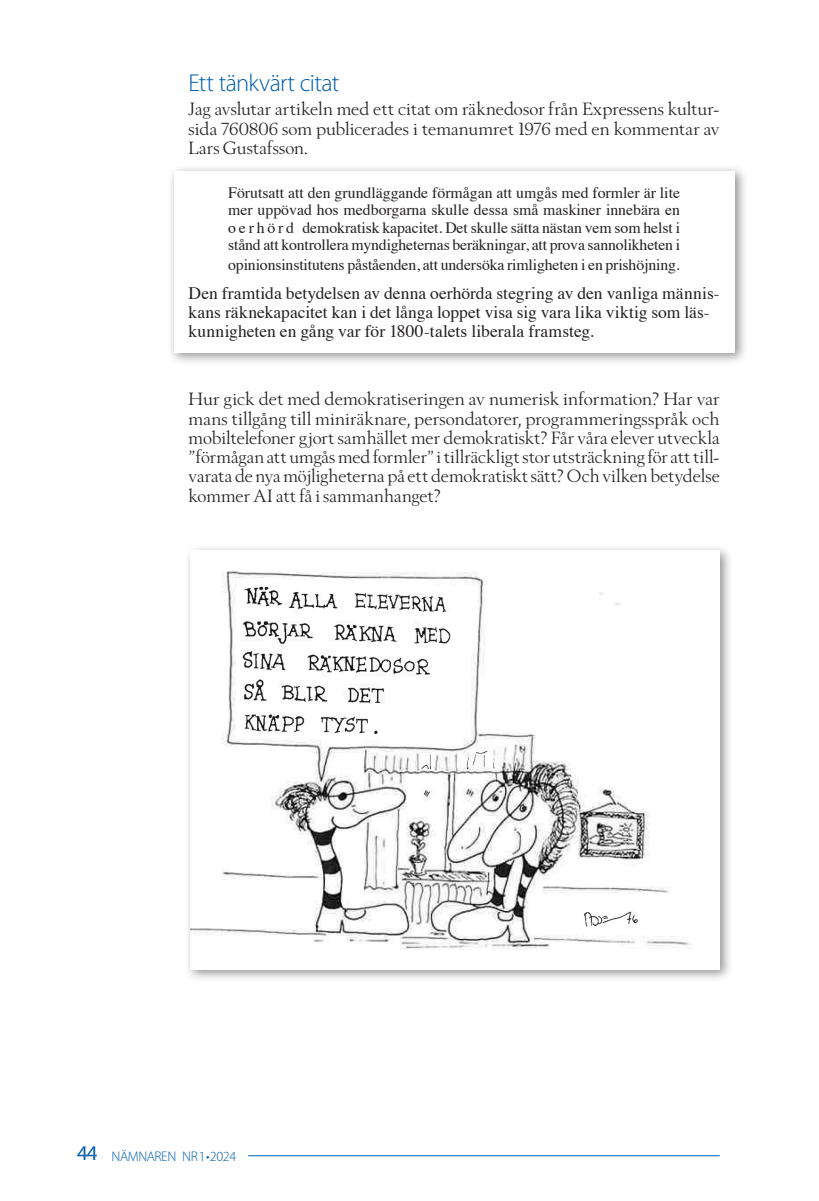
<style>
.page{position:relative;width:819px;height:1201px;background:#fff}
.page>*{position:absolute;margin:0;border:0;box-sizing:border-box;transform-origin:0 0}
.t1{font:300 24.5px "Myriad Pro";letter-spacing:-.025em;color:#015dad}
.t2{font:17.5px/19.2px "Berling Nova Display Pro";letter-spacing:.005em;color:#231f20;text-align:justify}
.t3{font:17.5px/19.2px "Times";letter-spacing:.005em;color:#231f20}
.t4{font:15.75px/17.5px "Times";letter-spacing:-.01em;color:#231f20;text-align:justify}
.t5{font:300 14px "Myriad Pro";letter-spacing:-.03em;color:#015dad}
.s1{font-weight:400;font-size:21px}
</style>
<div class="page">
<hr style="left:248px;top:1155px;width:471px;height:1px;background:#015dad">
<div style="left:167px;top:165px;width:581px;height:201px;background:#231f20;opacity:.49"></div>
<div style="left:174px;top:171px;width:560px;height:181px;background:#fff"></div>
<div style="left:185px;top:544px;width:547px;height:438px;background:#231f20;opacity:.49"></div>
<img style="left:191px;top:550px;width:528px;height:419px">
<h1 class="t1" style="left:189px;top:69px;width:152px">Ett tänkvärt citat</h1>
<p class="t2" style="left:189px;top:99px;width:532px">Jag avslutar artikeln med ett citat om räknedosor från Expressens kultur&shy;sida 760806 som publicerades i temanumret 1976 med en kommentar av Lars Gustafsson.</p>
<p class="t4" style="left:228px;top:182px;width:453px">Förutsatt att den grundläggande förmågan att umgås med formler är lite mer uppövad hos medborgarna skulle dessa små maskiner innebära en o e r h ö r d demokratisk kapacitet. Det skulle sätta nästan vem som helst i stånd att kontrollera myndigheternas beräkningar, att prova sannolikheten i</p>
<p class="t4" style="left:228px;top:254px;width:453px">opinionsinstitutens påståenden, att undersöka rimligheten i en prishöjning.</p>
<p class="t3" style="left:188px;top:282px;width:532px">Den framtida betydelsen av denna oerhörda stegring av den vanliga männis&shy;kans räknekapacitet kan i det långa loppet visa sig vara lika viktig som läs&shy;kunnigheten en gång var för 1800-talets liberala framsteg.</p>
<p class="t2" style="left:189px;top:389px;width:532px">Hur gick det med demokratiseringen av numerisk information? Har var mans tillgång till miniräknare, persondatorer, programmeringsspråk och mobiltelefoner gjort samhället mer demokratiskt? Får våra elever utveckla ”förmågan att umgås med formler” i tillräckligt stor utsträckning för att till&shy;varata de nya möjligheterna på ett demokratiskt sätt? Och vilken betydelse kommer AI att få i sammanhanget?</p>
<p class="t5" style="left:77px;top:1148px;width:161px"><span class="s1">44</span> NÄMNAREN NR1•2024</p>
</div>
